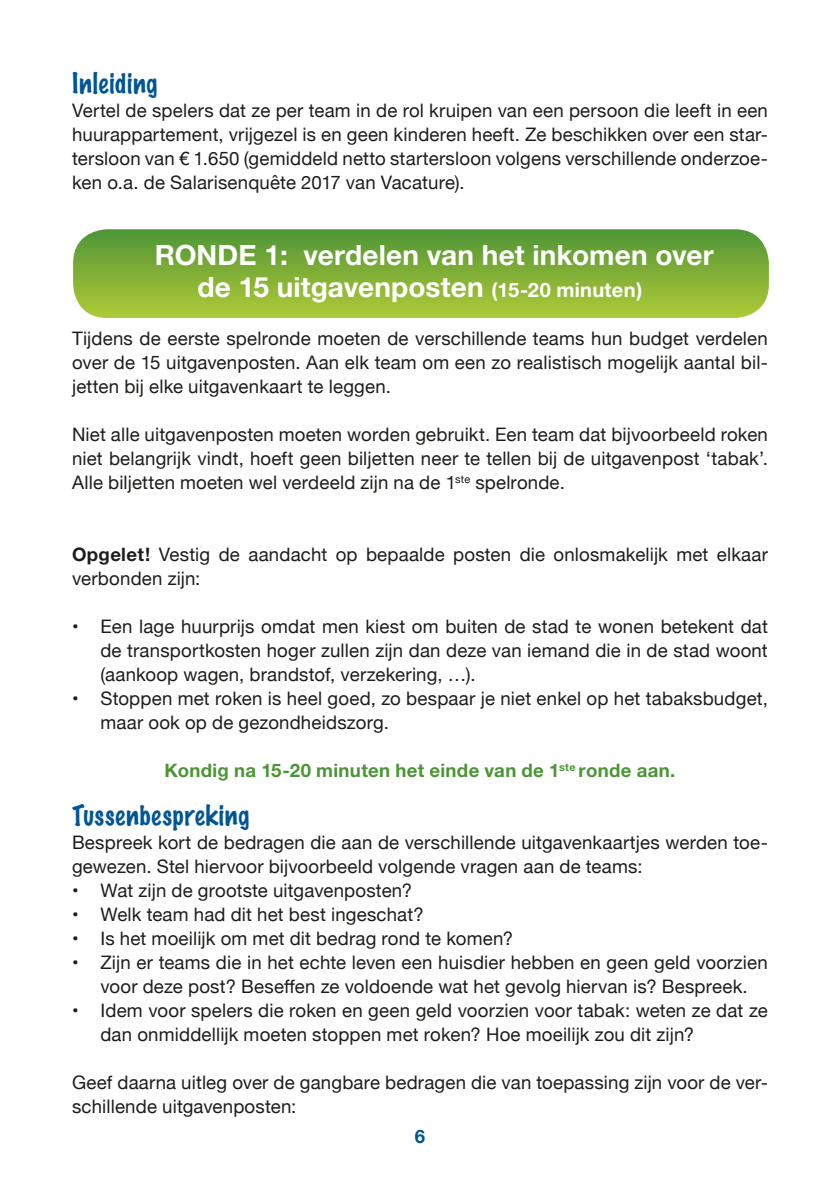
<style>
.page{position:relative;width:840px;height:1191px;background:#fff}
.page>*{position:absolute;margin:0;border:0;box-sizing:border-box;transform-origin:0 0}
.t1{font:700 28px/32px "Helvetica Neue";color:#fff}
.t2{font:100 26px "Marker Felt";letter-spacing:.03em;color:#005596}
.t3{font:18.6px/24px "Helvetica Neue";letter-spacing:.01em;color:#1d1d1b}
.t4{font:700 18.6px "Helvetica Neue";letter-spacing:.02em;color:#4b9536}
.t5{font:700 18.6px "Helvetica Neue";color:#005596}
.s1{font-size:20px}
.s2{font-weight:700}
</style>
<div class="page">
<svg style="left:73px;top:229px;width:695px;height:89px;background:#82b03a"></svg>
<h2 class="t2" style="left:72px;top:62px;width:87px">Inleiding</h2>
<p class="t3" style="left:72px;top:99px;width:697px;text-align:justify">Vertel de spelers dat ze per team in de rol kruipen van een persoon die leeft in een huurappartement, vrijgezel is en geen kinderen heeft. Ze beschikken over een star&shy;tersloon van € 1.650 (gemiddeld netto startersloon volgens verschillende onderzoe&shy;ken o.a. de Salarisenquête 2017 van Vacature).</p>
<h1 class="t1" style="left:197px;top:238px;width:517px;text-indent:-43px">Ronde 1: verdelen van het inkomen over de 15 uitgavenposten <span class="s1">(15-20 minuten)</span></h1>
<p class="t3" style="left:72px;top:327px;width:697px;text-align:justify">Tijdens de eerste spelronde moeten de verschillende teams hun budget verdelen over de 15 uitgavenposten. Aan elk team om een zo realistisch mogelijk aantal bil&shy;jetten bij elke uitgavenkaart te leggen.</p>
<p class="t3" style="left:72px;top:423px;width:697px;text-align:justify">Niet alle uitgavenposten moeten worden gebruikt. Een team dat bijvoorbeeld roken niet belangrijk vindt, hoeft geen biljetten neer te tellen bij de uitgavenpost ‘tabak’.<br>Alle biljetten moeten wel verdeeld zijn na de 1<sup>ste</sup> spelronde.</p>
<p class="t3" style="left:72px;top:543px;width:697px"><span class="s2">Opgelet!</span> Vestig de aandacht op bepaalde posten die onlosmakelijk met elkaar verbonden zijn:</p>
<p class="t3" style="left:100px;top:615px;width:668px;text-align:justify;text-indent:-28px">• Een lage huurprijs omdat men kiest om buiten de stad te wonen betekent dat de transportkosten hoger zullen zijn dan deze van iemand die in de stad woont (aankoop wagen, brandstof, verzekering, …).</p>
<p class="t3" style="left:100px;top:687px;width:668px;text-indent:-28px">• Stoppen met roken is heel goed, zo bespaar je niet enkel op het tabaksbudget, maar ook op de gezondheidszorg.</p>
<p class="t4" style="left:164px;top:759px;width:512px">Kondig na 15-20 minuten het einde van de 1<sup>ste</sup> ronde aan.</p>
<h2 class="t2" style="left:72px;top:794px;width:179px">Tussenbespreking</h2>
<p class="t3" style="left:72px;top:831px;width:697px">Bespreek kort de bedragen die aan de verschillende uitgavenkaartjes werden toe&shy;gewezen. Stel hiervoor bijvoorbeeld volgende vragen aan de teams:</p>
<p class="t3" style="left:72px;top:879px;width:341px">• Wat zijn de grootste uitgavenposten?</p>
<p class="t3" style="left:72px;top:903px;width:353px">• Welk team had dit het best ingeschat?</p>
<p class="t3" style="left:72px;top:927px;width:442px">• Is het moeilijk om met dit bedrag rond te komen?</p>
<p class="t3" style="left:72px;top:951px;width:697px;text-align:center">• Zijn er teams die in het echte leven een huisdier hebben en geen geld voorzien voor deze post? Beseffen ze voldoende wat het gevolg hiervan is? Bespreek.</p>
<p class="t3" style="left:100px;top:999px;width:668px;text-indent:-28px">• Idem voor spelers die roken en geen geld voorzien voor tabak: weten ze dat ze dan onmiddellijk moeten stoppen met roken? Hoe moeilijk zou dit zijn?</p>
<p class="t3" style="left:72px;top:1071px;width:697px">Geef daarna uitleg over de gangbare bedragen die van toepassing zijn voor de ver&shy;schillende uitgavenposten:</p>
<p class="t5" style="left:414px;top:1125px;width:12px">6</p>
</div>
